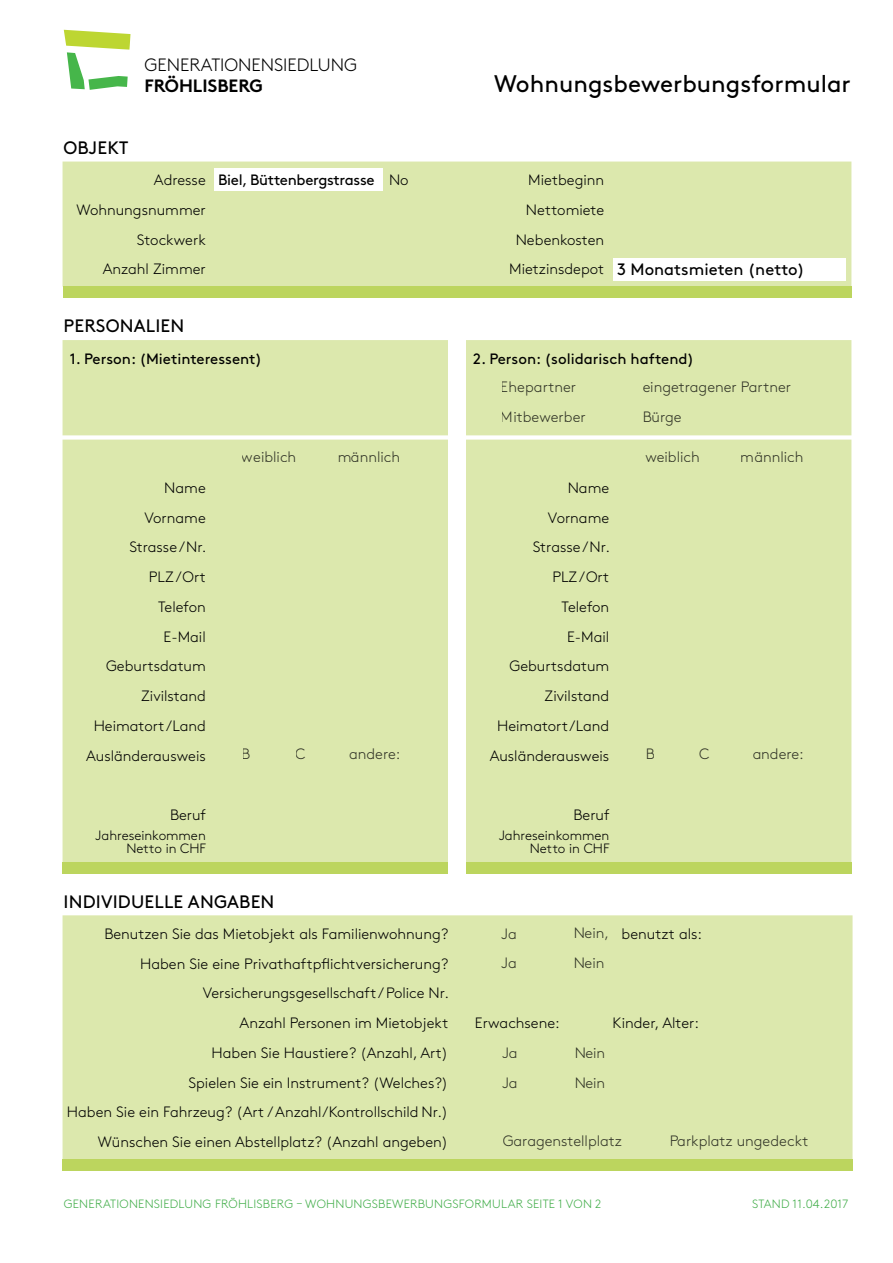
<style>
.page{position:relative;width:893px;height:1263px;background:#fff}
.page>*{position:absolute;margin:0;border:0;box-sizing:border-box;transform-origin:0 0}
.t1{font:24px "Brown Std";color:#000}
.t2{font:18px "Brown Std";letter-spacing:.01em;color:#000}
.t3{font:300 17.85px "Brown Std";color:#000}
.t4{font:700 17.85px "Brown Std";color:#000}
.t5{font:16.5px "Brown Std";color:#000}
.t6{font:300 15px/29.7px "Brown Std";color:#000;text-align:right}
.t7{font:15px "Brown Std";color:#000}
.t8{font:15px "Brown Std";letter-spacing:-.02em;color:#000}
.t9{font:300 13.5px/13.5px "Brown Std";color:#000;text-align:right}
.t10{font:300 12px "Brown Std";letter-spacing:.02em;color:#41ad49}
.s1{font-weight:300}
.s2{font-weight:300;font-size:15px}
</style>
<div class="page">
<svg style="left:64px;top:30px;width:67px;height:60px"></svg>
<div style="left:64px;top:917px;width:787px;height:241px;background:#dce8ad"></div>
<div style="left:63px;top:915px;width:789px;height:244px;border:3px solid #dce8ad"></div>
<div style="left:64px;top:163px;width:786px;height:122px;background:#dce8ad"></div>
<div style="left:214px;top:168px;width:169px;height:23px;background:#fff"></div>
<div style="left:613px;top:258px;width:233px;height:22px;background:#fff"></div>
<div style="left:63px;top:162px;width:788px;height:125px;border:3px solid #dce8ad"></div>
<div style="left:64px;top:342px;width:382px;height:92px;background:#dce8ad"></div>
<div style="left:63px;top:340px;width:385px;height:95px;border:3px solid #dce8ad"></div>
<div style="left:64px;top:441px;width:382px;height:420px;background:#dce8ad"></div>
<div style="left:63px;top:440px;width:385px;height:422px;border:3px solid #dce8ad"></div>
<div style="left:467px;top:441px;width:383px;height:420px;background:#dce8ad"></div>
<div style="left:466px;top:440px;width:385px;height:422px;border:3px solid #dce8ad"></div>
<div style="left:467px;top:342px;width:383px;height:92px;background:#dce8ad"></div>
<div style="left:466px;top:340px;width:385px;height:95px;border:3px solid #dce8ad"></div>
<div style="left:63px;top:287px;width:788px;height:11px;background:#bcd55e"></div>
<div style="left:63px;top:862px;width:385px;height:11px;background:#bcd55e"></div>
<div style="left:466px;top:862px;width:385px;height:11px;background:#bcd55e"></div>
<div style="left:63px;top:1159px;width:789px;height:11px;background:#bcd55e"></div>
<p class="t3" style="left:144px;top:55px;width:214px">GENERATIONENSIEDLUNG</p>
<p class="t4" style="left:144px;top:75px;width:120px">FRÖHLISBERG</p>
<p class="t2" style="left:64px;top:137px;width:66px">OBJEKT</p>
<h1 class="t1" style="left:494px;top:70px;width:358px">Wohnungsbewerbungsformular</h1>
<p class="t8" style="left:154px;top:171px;width:256px"><span class="s1">Adresse</span> Biel, Büttenbergstrasse <span class="s1">No</span></p>
<p class="t6" style="left:528px;top:165px;width:77px">Mietbeginn</p>
<p class="t6" style="left:77px;top:195px;width:131px">Wohnungsnummer</p>
<p class="t6" style="left:526px;top:195px;width:80px">Nettomiete</p>
<p class="t6" style="left:137px;top:225px;width:70px">Stockwerk</p>
<p class="t6" style="left:516px;top:225px;width:90px">Nebenkosten</p>
<p class="t6" style="left:103px;top:255px;width:105px">Anzahl Zimmer</p>
<p class="t5" style="left:509px;top:260px;width:297px"><span class="s2">Mietzinsdepot</span> 3 Monatsmieten (netto)</p>
<p class="t2" style="left:64px;top:316px;width:122px">PERSONALIEN</p>
<p class="t7" style="left:70px;top:350px;width:194px">1. Person: (Mietinteressent)</p>
<p class="t7" style="left:473px;top:350px;width:222px">2. Person: (solidarisch haftend)</p>
<p class="t6" style="left:501px;top:372px;width:77px">Ehepartner</p>
<p class="t6" style="left:642px;top:372px;width:150px">eingetragener Partner</p>
<p class="t6" style="left:501px;top:402px;width:87px">Mitbewerber</p>
<p class="t6" style="left:642px;top:402px;width:41px">Bürge</p>
<p class="t6" style="left:242px;top:442px;width:56px">weiblich</p>
<p class="t6" style="left:337px;top:442px;width:64px">männlich</p>
<p class="t6" style="left:645px;top:442px;width:56px">weiblich</p>
<p class="t6" style="left:741px;top:442px;width:64px">männlich</p>
<p class="t6" style="left:86px;top:473px;width:122px">Name<br>Vorname<br>Strasse/Nr.<br>PLZ/Ort<br>Telefon<br>E-Mail<br>Geburtsdatum<br>Zivilstand<br>Heimatort/Land<br>Ausländerausweis</p>
<p class="t6" style="left:242px;top:739px;width:11px">B</p>
<p class="t6" style="left:296px;top:739px;width:12px">C</p>
<p class="t6" style="left:349px;top:739px;width:53px">andere:</p>
<p class="t6" style="left:490px;top:473px;width:122px">Name<br>Vorname<br>Strasse/Nr.<br>PLZ/Ort<br>Telefon<br>E-Mail<br>Geburtsdatum<br>Zivilstand<br>Heimatort/Land<br>Ausländerausweis</p>
<p class="t6" style="left:645px;top:739px;width:11px">B</p>
<p class="t6" style="left:699px;top:739px;width:12px">C</p>
<p class="t6" style="left:753px;top:739px;width:53px">andere:</p>
<p class="t6" style="left:170px;top:800px;width:37px">Beruf</p>
<p class="t9" style="left:96px;top:828px;width:112px">Jahreseinkommen<br>Netto in CHF</p>
<p class="t6" style="left:573px;top:800px;width:37px">Beruf</p>
<p class="t9" style="left:499px;top:828px;width:112px">Jahreseinkommen<br>Netto in CHF</p>
<p class="t2" style="left:64px;top:891px;width:212px">INDIVIDUELLE ANGABEN</p>
<p class="t6" style="left:104px;top:919px;width:345px">Benutzen Sie das Mietobjekt als Familienwohnung?</p>
<p class="t6" style="left:502px;top:920px;width:17px">Ja</p>
<p class="t6" style="left:573px;top:919px;width:130px">Nein, benutzt als:</p>
<p class="t6" style="left:140px;top:949px;width:310px">Haben Sie eine Privathaftpflichtversicherung?</p>
<p class="t6" style="left:502px;top:948px;width:17px">Ja</p>
<p class="t6" style="left:573px;top:948px;width:33px">Nein</p>
<p class="t6" style="left:203px;top:978px;width:248px">Versicherungsgesellschaft / Police Nr.<br>Anzahl Personen im Mietobjekt</p>
<p class="t6" style="left:475px;top:1008px;width:86px">Erwachsene:</p>
<p class="t6" style="left:613px;top:1008px;width:88px">Kinder, Alter:</p>
<p class="t6" style="left:211px;top:1038px;width:238px">Haben Sie Haustiere? (Anzahl, Art)</p>
<p class="t6" style="left:502px;top:1038px;width:17px">Ja</p>
<p class="t6" style="left:574px;top:1038px;width:33px">Nein</p>
<p class="t6" style="left:188px;top:1068px;width:261px">Spielen Sie ein Instrument? (Welches?)</p>
<p class="t6" style="left:502px;top:1068px;width:17px">Ja</p>
<p class="t6" style="left:574px;top:1068px;width:33px">Nein</p>
<p class="t6" style="left:67px;top:1098px;width:383px">Haben Sie ein Fahrzeug? (Art /Anzahl/Kontrollschild Nr.)<br>Wünschen Sie einen Abstellplatz? (Anzahl angeben)</p>
<p class="t6" style="left:503px;top:1127px;width:121px">Garagenstellplatz</p>
<p class="t6" style="left:669px;top:1127px;width:141px">Parkplatz ungedeckt</p>
<p class="t10" style="left:64px;top:1197px;width:539px">GENERATIONENSIEDLUNG FRÖHLISBERG – WOHNUNGSBEWERBUNGSFORMULAR SEITE 1 VON 2</p>
<p class="t10" style="left:752px;top:1197px;width:98px">STAND 11.04.2017</p>
</div>
